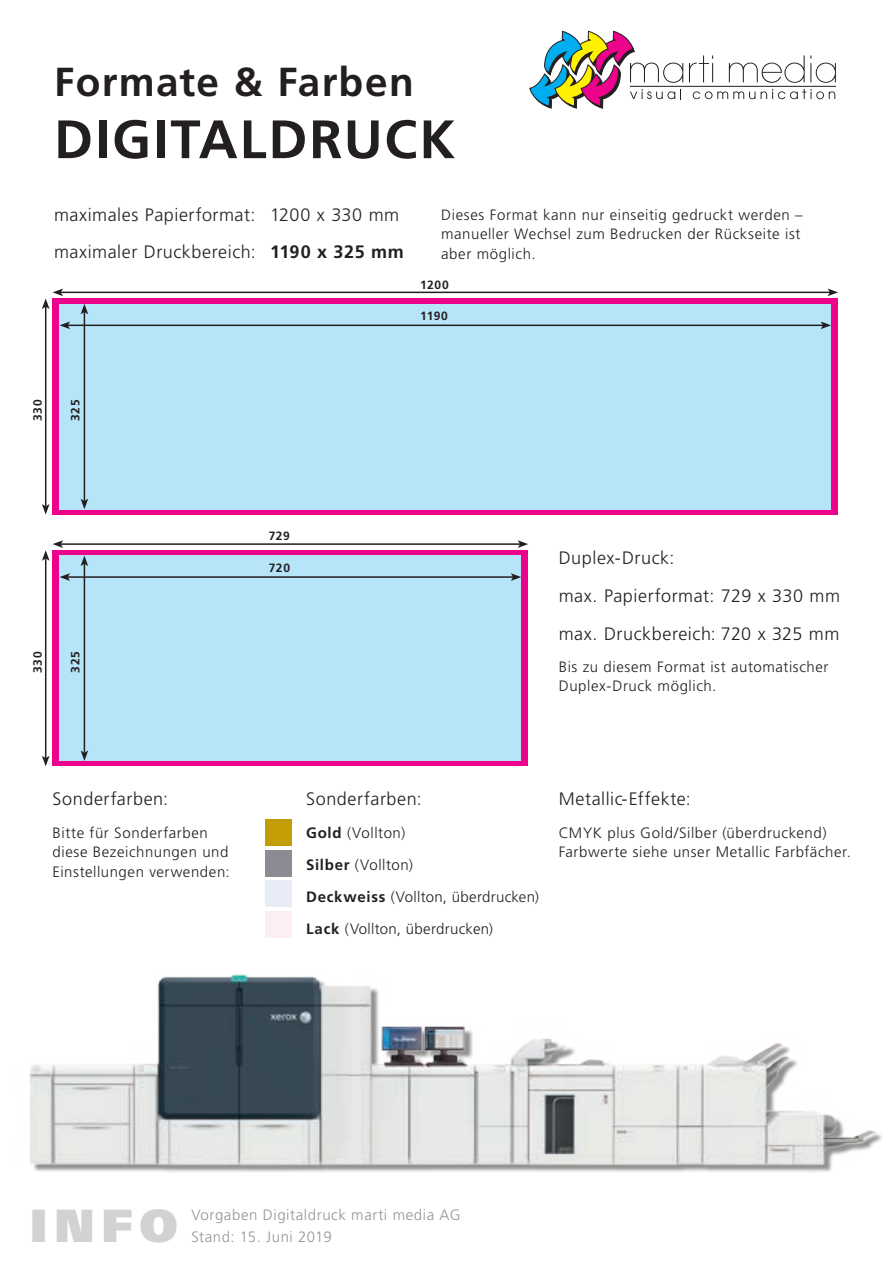
<style>
.page{position:relative;width:893px;height:1263px;background:#fff}
.page>*{position:absolute;margin:0;border:0;box-sizing:border-box;transform-origin:0 0}
.t1{font:700 54px "Frutiger LT Std";letter-spacing:.035em;color:#231f20}
.t2{font:900 46.35px "Frutiger LT Std";color:#d1d2d4}
.t3{font:700 40.5px "Frutiger LT Std";letter-spacing:.03em;color:#231f20}
.t4{font:300 18px/37.7px "Frutiger LT Std";letter-spacing:.03em;color:#231f20}
.t5{font:300 15px/19.5px "Frutiger LT Std";letter-spacing:.035em;color:#231f20}
.t6{font:300 15px/21.9px "Frutiger LT Std";letter-spacing:.035em;color:#939598}
.t7{font:700 12px "Frutiger LT Std";letter-spacing:.05em;color:#231f20}
.s1{font-weight:700}
</style>
<div class="page">
<img style="left:30px;top:975px;width:846px;height:197px">
<svg style="left:689px;top:55px;width:24px;height:27px"></svg>
<svg style="left:729px;top:55px;width:107px;height:28px"></svg>
<svg style="left:529px;top:30px;width:154px;height:79px"></svg>
<svg style="left:693px;top:91px;width:62px;height:8px"></svg>
<svg style="left:761px;top:89px;width:74px;height:10px"></svg>
<hr style="left:630px;top:86px;width:206px;height:1px;background:#231f20">
<div style="left:53px;top:298px;width:785px;height:216px;background:#ed028c"></div>
<div style="left:60px;top:304px;width:771px;height:205px;background:#b6e4f9"></div>
<hr style="left:68px;top:325px;width:755px;height:1px;background:#231f20">
<svg style="left:60px;top:321px;width:10px;height:8px"></svg>
<svg style="left:821px;top:321px;width:10px;height:8px"></svg>
<hr style="left:84px;top:312px;width:1px;height:189px;background:#231f20">
<svg style="left:81px;top:499px;width:7px;height:10px"></svg>
<svg style="left:81px;top:304px;width:7px;height:10px"></svg>
<hr style="left:45px;top:307px;width:1px;height:199px;background:#231f20">
<svg style="left:42px;top:504px;width:8px;height:10px"></svg>
<hr style="left:61px;top:292px;width:769px;height:1px;background:#231f20">
<svg style="left:42px;top:288px;width:21px;height:21px"></svg>
<svg style="left:828px;top:288px;width:10px;height:8px"></svg>
<div style="left:53px;top:551px;width:475px;height:215px;background:#ed028c"></div>
<div style="left:60px;top:556px;width:461px;height:205px;background:#b6e4f9"></div>
<hr style="left:68px;top:576px;width:445px;height:2px;background:#231f20">
<svg style="left:60px;top:573px;width:10px;height:8px"></svg>
<svg style="left:511px;top:573px;width:10px;height:8px"></svg>
<hr style="left:84px;top:564px;width:1px;height:189px;background:#231f20">
<svg style="left:81px;top:750px;width:7px;height:11px"></svg>
<svg style="left:81px;top:556px;width:7px;height:10px"></svg>
<hr style="left:45px;top:558px;width:1px;height:200px;background:#231f20">
<svg style="left:42px;top:756px;width:8px;height:10px"></svg>
<hr style="left:61px;top:543px;width:459px;height:2px;background:#231f20">
<svg style="left:42px;top:540px;width:21px;height:21px"></svg>
<svg style="left:518px;top:540px;width:10px;height:8px"></svg>
<div style="left:265px;top:819px;width:26px;height:26px;background:#c39d06"></div>
<div style="left:265px;top:850px;width:26px;height:26px;background:#8a8b93"></div>
<div style="left:265px;top:881px;width:26px;height:26px;background:#e8ecf6"></div>
<div style="left:265px;top:911px;width:26px;height:27px;background:#fdeef4"></div>
<h3 class="t3" style="left:54px;top:58px;width:361px">Formate &amp; Farben</h3>
<h1 class="t1" style="left:54px;top:108px;width:403px">DIGITALDRUCK</h1>
<p class="t4" style="left:54px;top:196px;width:351px">maximales Papierformat: 1200 x 330 mm maximaler Druckbereich: <span class="s1">1190 x 325 mm</span></p>
<p class="t5" style="left:441px;top:205px;width:363px">Dieses Format kann nur einseitig gedruckt werden – manueller Wechsel zum Bedrucken der Rückseite ist aber möglich.</p>
<p class="t7" style="left:420px;top:277px;width:30px">1200</p>
<p class="t7" style="left:31px;top:421px;width:23px;rotate:-90deg">330</p>
<p class="t7" style="left:68px;top:421px;width:23px;rotate:-90deg">325</p>
<p class="t7" style="left:420px;top:309px;width:29px">1190</p>
<p class="t7" style="left:31px;top:673px;width:23px;rotate:-90deg">330</p>
<p class="t7" style="left:68px;top:673px;width:23px;rotate:-90deg">325</p>
<p class="t4" style="left:53px;top:780px;width:117px">Sonderfarben:</p>
<p class="t5" style="left:53px;top:823px;width:179px">Bitte für Sonderfarben diese Bezeichnungen und<br>Einstellungen verwenden:</p>
<p class="t7" style="left:269px;top:529px;width:23px">729</p>
<p class="t7" style="left:269px;top:560px;width:23px">720</p>
<p class="t4" style="left:559px;top:539px;width:283px">Duplex-Druck:<br>max. Papierformat: 729 x 330 mm max. Druckbereich: 720 x 325 mm</p>
<p class="t5" style="left:559px;top:657px;width:271px">Bis zu diesem Format ist automatischer<br>Duplex-Druck möglich.</p>
<p class="t4" style="left:306px;top:780px;width:117px">Sonderfarben:</p>
<p class="t5" style="left:306px;top:816px;width:234px;line-height:32.2px"><span class="s1">Gold</span> (Vollton)<br><span class="s1">Silber</span> (Vollton)<br><span class="s1">Deckweiss</span> (Vollton, überdrucken)<br><span class="s1">Lack</span> (Vollton, überdrucken)</p>
<p class="t4" style="left:559px;top:780px;width:134px">Metallic-Effekte:</p>
<p class="t5" style="left:559px;top:823px;width:294px">CMYK plus Gold/Silber (überdruckend)<br>Farbwerte siehe unser Metallic Farbfächer.</p>
<h2 class="t2" style="left:30px;top:1197px;width:149px">INFO</h2>
<p class="t6" style="left:191px;top:1204px;width:271px">Vorgaben Digitaldruck marti media AG<br>Stand: 15. Juni 2019</p>
</div>
